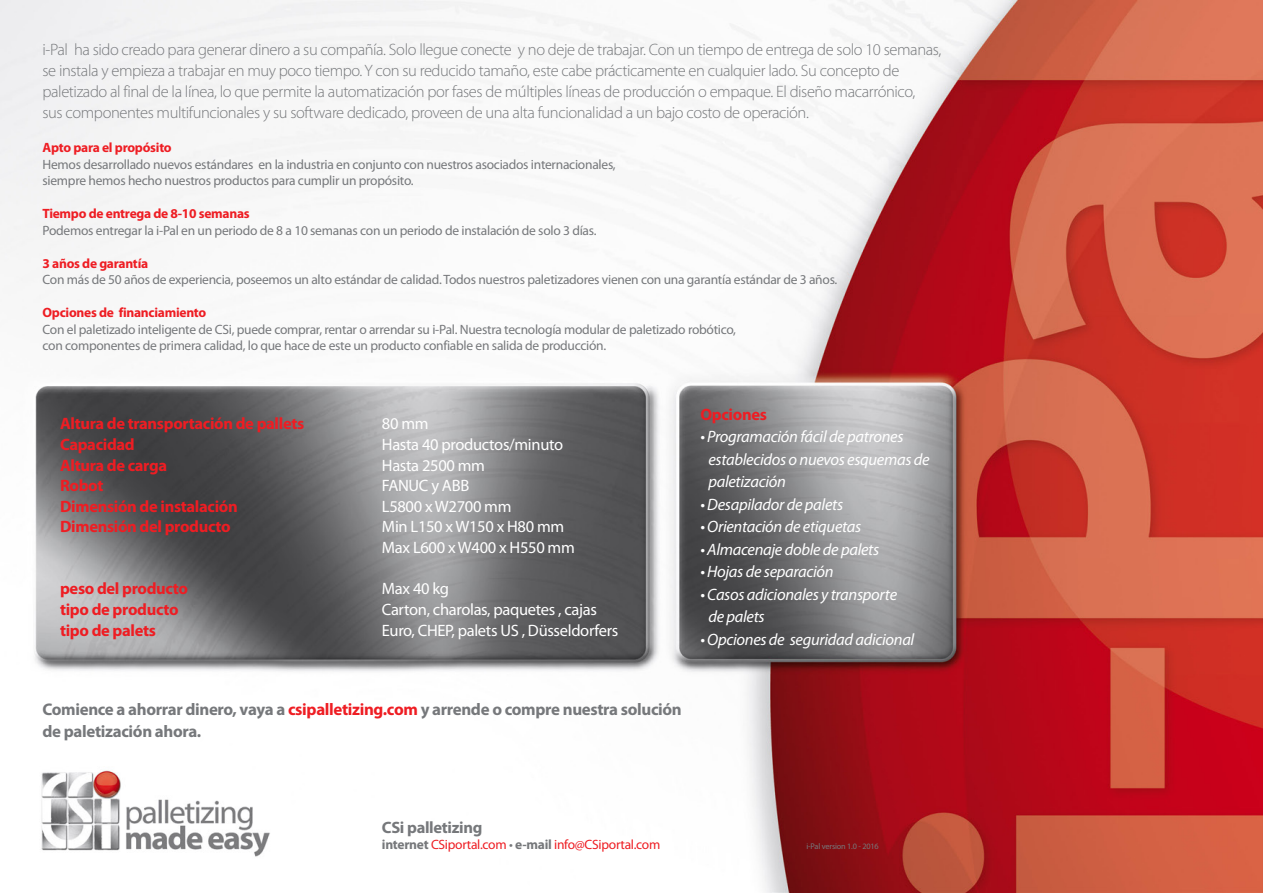
<style>
.page{position:relative;width:1263px;height:893px;background:#fff}
.page>*{position:absolute;margin:0;border:0;box-sizing:border-box;transform-origin:0 0}
.t1{font:700 16.8px/22.5px "Myriad Pro";letter-spacing:-.02em;color:#76787b}
.t2{font:300 16.5px/21px "Myriad Pro";letter-spacing:-.025em;color:#76787b}
.t3{font:italic 16.5px/22.5px "Myriad Pro";letter-spacing:-.02em;color:#fff}
.t4{font:16.5px/20.7px "Myriad Pro";letter-spacing:-.02em;color:#fff}
.t5{font:700 16.5px/20.7px "Myriad Pro";letter-spacing:-.02em;color:#ee1d23}
.t6{font:700 16.5px "Myriad Pro";letter-spacing:-.02em;color:#76787b}
.t7{font:13.5px/16.5px "Myriad Pro";letter-spacing:-.02em;color:#76787b}
.t8{font:700 13.5px "Myriad Pro";letter-spacing:-.02em;color:#ee1d23}
.t9{font:13.5px "Myriad Pro";letter-spacing:-.02em;color:#ee1d23}
.t10{font:8.25px "Myriad Pro";letter-spacing:-.02em;color:#76787b}
.s1{color:#ee1d23}
.s2{font-weight:700;color:#76787b}
.s3{color:#76787b}
</style>
<div class="page">
<img style="left:0;top:0;width:1263px;height:893px">
<p class="t2" style="left:43px;top:39px;width:900px">i-Pal ha sido creado para generar dinero a su compañía. Solo llegue conecte y no deje de trabajar. Con un tiempo de entrega de solo 10 semanas, se instala y empieza a trabajar en muy poco tiempo. Y con su reducido tamaño, este cabe prácticamente en cualquier lado. Su concepto de paletizado al final de la línea, lo que permite la automatización por fases de múltiples líneas de producción o empaque. El diseño macarrónico,<br>sus componentes multifuncionales y su software dedicado, proveen de una alta funcionalidad a un bajo costo de operación.</p>
<p class="t8" style="left:43px;top:139px;width:131px">Apto para el propósito</p>
<p class="t7" style="left:43px;top:156px;width:575px">Hemos desarrollado nuevos estándares en la industria en conjunto con nuestros asociados internacionales, siempre hemos hecho nuestros productos para cumplir un propósito.</p>
<p class="t8" style="left:43px;top:205px;width:209px">Tiempo de entrega de 8-10 semanas</p>
<p class="t7" style="left:43px;top:222px;width:556px">Podemos entregar la i-Pal en un periodo de 8 a 10 semanas con un periodo de instalación de solo 3 días.</p>
<p class="t8" style="left:43px;top:255px;width:107px">3 años de garantía</p>
<p class="t7" style="left:43px;top:271px;width:796px">Con más de 50 años de experiencia, poseemos un alto estándar de calidad. Todos nuestros paletizadores vienen con una garantía estándar de 3 años.</p>
<p class="t8" style="left:43px;top:304px;width:165px">Opciones de financiamiento</p>
<p class="t7" style="left:43px;top:321px;width:695px">Con el paletizado inteligente de CSi, puede comprar, rentar o arrendar su i-Pal. Nuestra tecnología modular de paletizado robótico, con componentes de primera calidad, lo que hace de este un producto confiable en salida de producción.</p>
<p class="t5" style="left:60px;top:413px;width:246px">Altura de transportación de pallets<br>Capacidad<br>Altura de carga<br>Robot<br>Dimensión de instalación<br>Dimensión del producto</p>
<p class="t5" style="left:60px;top:578px;width:130px">peso del producto tipo de producto tipo de palets</p>
<p class="t4" style="left:382px;top:413px;width:194px">80 mm<br>Hasta 40 productos/minuto<br>Hasta 2500 mm<br>FANUC y ABB<br>L5800 x W2700 mm<br>Min L150 x W150 x H80 mm<br>Max L600 x W400 x H550 mm</p>
<p class="t4" style="left:382px;top:578px;width:238px">Max 40 kg<br>Carton, charolas, paquetes , cajas<br>Euro, CHEP, palets US , Düsseldorfers</p>
<p class="t5" style="left:700px;top:403px;width:68px">Opciones</p>
<p class="t3" style="left:708px;top:425px;width:223px;text-indent:-8px">• Programación fácil de patrones establecidos o nuevos esquemas de paletización</p>
<p class="t3" style="left:700px;top:493px;width:144px">• Desapilador de palets</p>
<p class="t3" style="left:700px;top:515px;width:163px">• Orientación de etiquetas</p>
<p class="t3" style="left:700px;top:538px;width:180px">• Almacenaje doble de palets</p>
<p class="t3" style="left:700px;top:560px;width:135px">• Hojas de separación</p>
<p class="t3" style="left:708px;top:583px;width:190px;text-indent:-8px">• Casos adicionales y transporte de palets</p>
<p class="t3" style="left:700px;top:628px;width:216px">• Opciones de seguridad adicional</p>
<p class="t1" style="left:43px;top:697px;width:641px">Comience a ahorrar dinero, vaya a <span class="s1">csipalletizing.com</span> y arrende o compre nuestra solución de paletización ahora.</p>
<p class="t6" style="left:382px;top:816px;width:102px">CSi palletizing</p>
<p class="t9" style="left:382px;top:836px;width:280px"><span class="s2">internet</span> CSiportal.com <span class="s3">•</span> <span class="s2">e-mail</span> info@CSiportal.com</p>
<p class="t10" style="left:806px;top:841px;width:74px">i-Pal version 1.0 - 2016</p>
</div>
